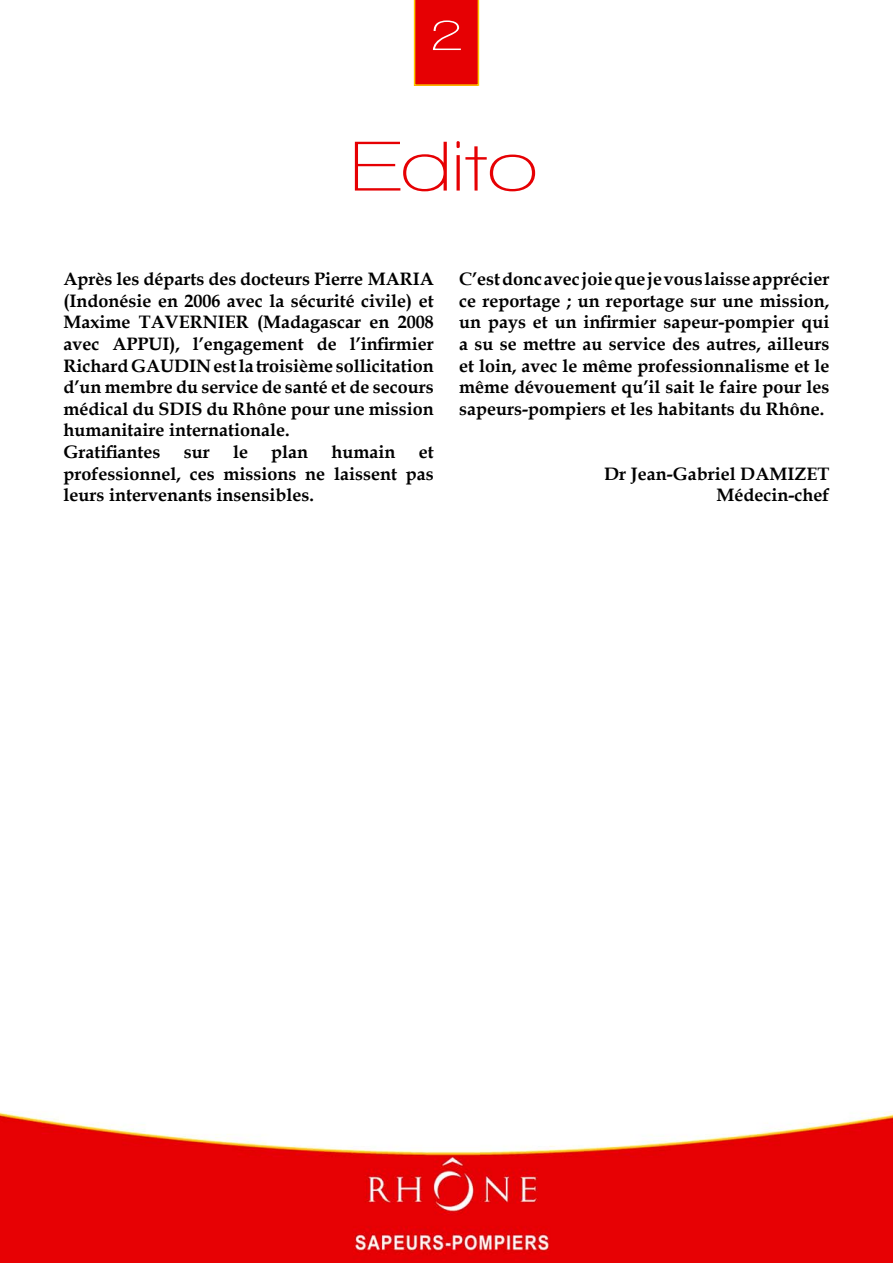
<style>
.page{position:relative;width:893px;height:1263px;background:#fff}
.page>*{position:absolute;margin:0;border:0;box-sizing:border-box;transform-origin:0 0}
.t1{font:600 72px "Walkway";color:#e60003;scale:1.25 1}
.t2{font:600 45px "Walkway";color:#fff;scale:1.25 1}
.t3{font:700 18px/21.6px "Book Antiqua";color:#000;text-align:justify}
</style>
<div class="page">
<img style="left:0;top:6px;width:892px;height:1257px">
<svg style="left:414px;top:0;width:65px;height:86px;background:#e70b02"></svg>
<h2 class="t2" style="left:430px;top:11px;width:28px">2</h2>
<h1 class="t1" style="left:350px;top:128px;width:151px">Edito</h1>
<p class="t3" style="left:64px;top:269px;width:371px;text-align:left">Après les départs des docteurs Pierre MARIA (Indonésie en 2006 avec la sécurité civile) et Maxime TAVERNIER (Madagascar en 2008 avec APPUI), l’engagement de l’infirmier Richard GAUDIN est la troisième sollicitation d’un membre du service de santé et de secours médical du SDIS du Rhône pour une mission humanitaire internationale.<br>Gratifiantes</p>
<p class="t3" style="left:184px;top:442px;width:27px">sur</p>
<p class="t3" style="left:233px;top:442px;width:16px">le</p>
<p class="t3" style="left:271px;top:442px;width:38px">plan</p>
<p class="t3" style="left:331px;top:442px;width:65px">humain</p>
<p class="t3" style="left:64px;top:442px;width:371px;text-indent:355px">et professionnel, ces missions ne laissent pas leurs intervenants insensibles.</p>
<p class="t3" style="left:459px;top:269px;width:371px">C’est donc avec joie que je vous laisse apprécier ce reportage ; un reportage sur une mission, un pays et un infirmier sapeur-pompier qui a su se mettre au service des autres, ailleurs et loin, avec le même professionnalisme et le même dévouement qu’il sait le faire pour les sapeurs-pompiers et les habitants du Rhône.</p>
<p class="t3" style="left:604px;top:463px;width:226px;text-align:right">Dr Jean-Gabriel DAMIZET<br>Médecin-chef</p>
</div>
